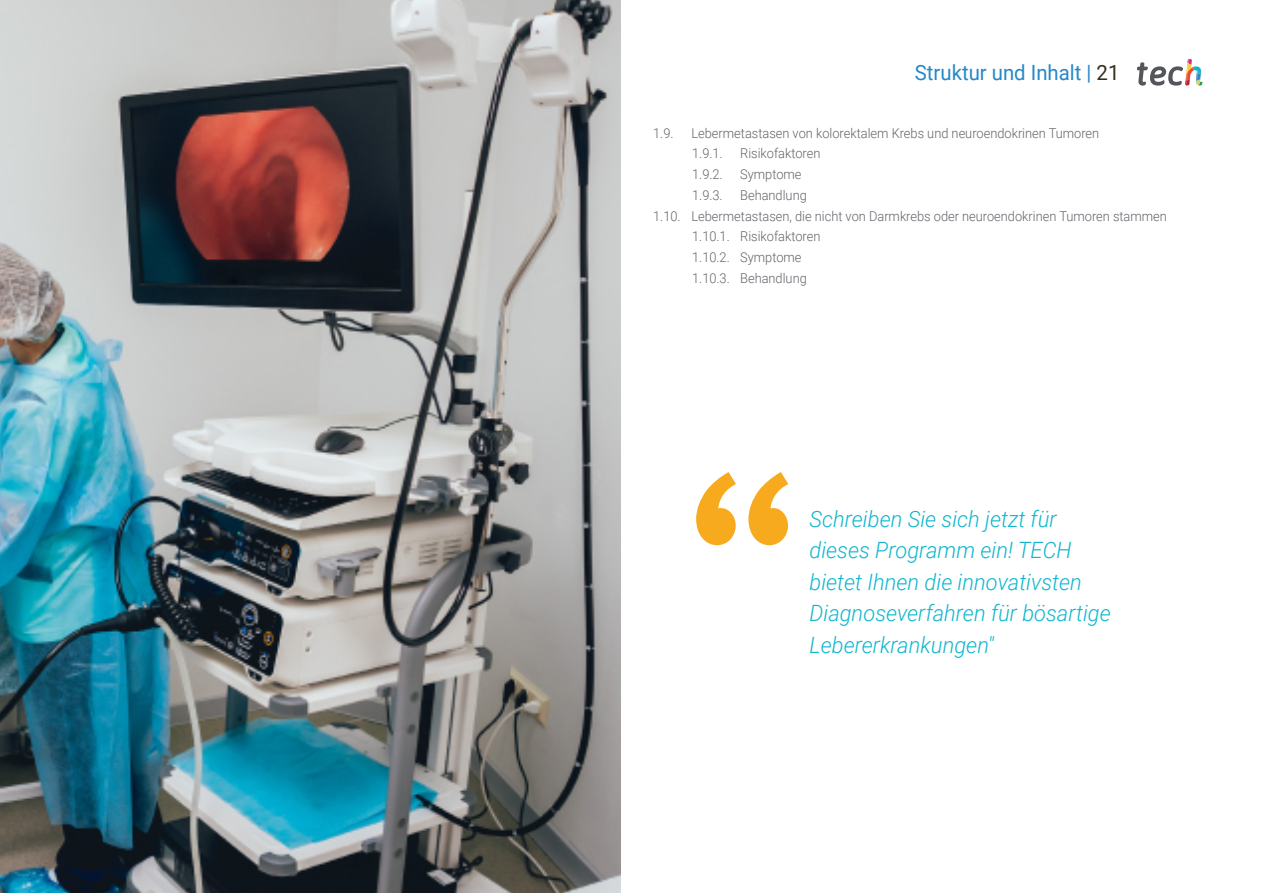
<style>
.page{position:relative;width:1263px;height:893px;background:#fff}
.page>*{position:absolute;margin:0;border:0;box-sizing:border-box;transform-origin:0 0}
.t1{font:italic 300 22.5px/31.5px "Roboto";color:#0fb6cf}
.t2{font:21px "Roboto";color:#2488c9}
.t3{font:300 13.5px/20.7px "Roboto";color:#61646a;scale:.95 1}
.s1{color:#312e20}
</style>
<div class="page">
<img style="left:0;top:0;width:621px;height:893px">
<svg style="left:696px;top:472px;width:92px;height:73px"></svg>
<svg style="left:1137px;top:59px;width:65px;height:27px"></svg>
<h2 class="t2" style="left:915px;top:57px;width:206px">Struktur und Inhalt | <span class="s1">21</span></h2>
<p class="t3" style="left:653px;top:122px;width:23px">1.9.</p>
<p class="t3" style="left:691px;top:122px;width:431px">Lebermetastasen von kolorektalem Krebs und neuroendokrinen Tumoren<br>1.9.1.</p>
<p class="t3" style="left:740px;top:143px;width:86px">Risikofaktoren</p>
<p class="t3" style="left:692px;top:164px;width:34px">1.9.2.</p>
<p class="t3" style="left:740px;top:164px;width:66px">Symptome</p>
<p class="t3" style="left:692px;top:184px;width:34px">1.9.3.</p>
<p class="t3" style="left:740px;top:184px;width:72px">Behandlung</p>
<p class="t3" style="left:653px;top:205px;width:542px">1.10. Lebermetastasen, die nicht von Darmkrebs oder neuroendokrinen Tumoren stammen</p>
<p class="t3" style="left:692px;top:226px;width:137px">1.10.1. Risikofaktoren</p>
<p class="t3" style="left:692px;top:247px;width:117px">1.10.2. Symptome</p>
<p class="t3" style="left:692px;top:267px;width:122px">1.10.3. Behandlung</p>
<h1 class="t1" style="left:809px;top:502px;width:303px">Schreiben Sie sich jetzt für dieses Programm ein! TECH bietet Ihnen die innovativsten<br>Diagnoseverfahren für bösartige<br>Lebererkrankungen"</h1>
</div>
